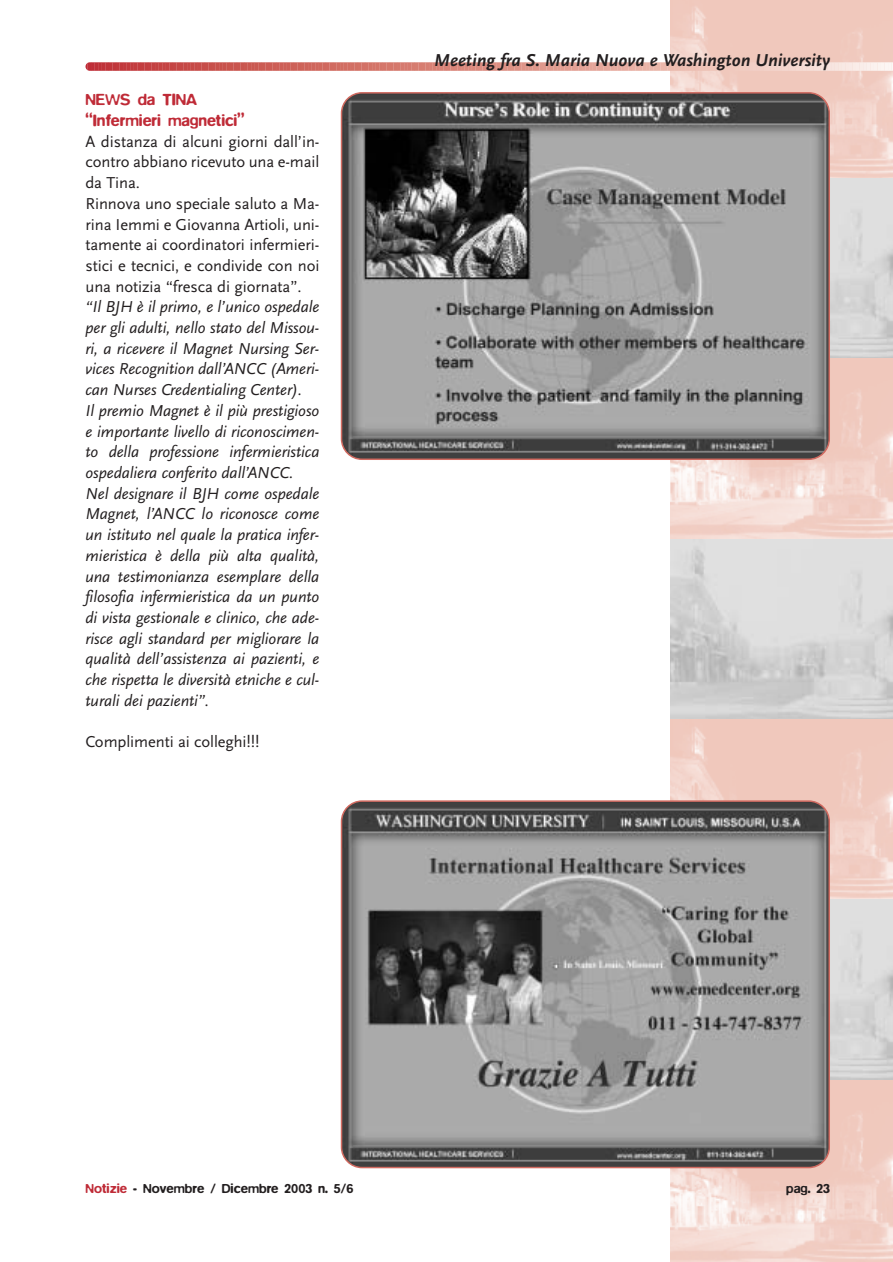
<style>
.page{position:relative;width:893px;height:1262px;background:#fff}
.page>*{position:absolute;margin:0;border:0;box-sizing:border-box;transform-origin:0 0}
.t1{font:italic 700 18px "Scala Sans";color:#231f20}
.t2{font:italic 16.5px/20.7px "Scala Sans";letter-spacing:-.005em;color:#231f20}
.t3{font:16.5px/20.7px "Scala Sans";letter-spacing:-.005em;color:#231f20}
.t4{font:500 16.5px/20.7px "Blur";letter-spacing:-.005em;color:#bf2b37}
.t5{font:500 13.5px "Blur";color:#231f20}
.s1{color:#bf2b37}
</style>
<div class="page">
<img style="left:670px;top:0;width:222px;height:179px">
<div style="left:670px;top:179px;width:222px;height:180px;background:linear-gradient(to bottom,#e0e0e0,#d2d2d2)"></div>
<svg style="left:670px;top:359px;width:222px;height:180px;background:#f3d5cd"></svg>
<svg style="left:670px;top:539px;width:222px;height:180px;background:#d6d6d6"></svg>
<svg style="left:670px;top:719px;width:222px;height:180px;background:#f0cbc1"></svg>
<svg style="left:670px;top:1080px;width:222px;height:182px;background:#f2d4cb"></svg>
<div style="left:670px;top:899px;width:222px;height:181px;background:linear-gradient(to bottom,#e0e0e0,#d2d2d2)"></div>
<svg style="left:670px;top:1189px;width:160px;height:9px"></svg>
<svg style="left:85px;top:62px;width:808px;height:9px;background:#de968e"></svg>
<svg style="left:341px;top:800px;width:489px;height:368px;background:#8a8989"></svg>
<svg style="left:341px;top:92px;width:489px;height:368px;background:#858484"></svg>
<p class="t4" style="left:85px;top:91px;width:161px">NEWS da TINA “Infermieri magnetici”</p>
<p class="t3" style="left:85px;top:132px;width:235px">A distanza di alcuni giorni dall’in&shy;contro abbiano ricevuto una e-mail da Tina.<br>Rinnova uno speciale saluto a Ma&shy;rina Iemmi e Giovanna Artioli, uni&shy;tamente ai coordinatori infermieri&shy;stici e tecnici, e condivide con noi una notizia “fresca di giornata”.</p>
<p class="t2" style="left:85px;top:298px;width:235px">“Il BJH è il primo, e l’unico ospedale per gli adulti, nello stato del Missou&shy;ri, a ricevere il Magnet Nursing Ser&shy;vices Recognition dall’ANCC (Ameri&shy;can Nurses Credentialing Center).<br>Il premio Magnet è il più prestigioso e importante livello di riconoscimen&shy;to della professione infermieristica ospedaliera conferito dall’ANCC.<br>Nel designare il BJH come ospedale Magnet, l’ANCC lo riconosce come un istituto nel quale la pratica infer&shy;mieristica è della più alta qualità, una testimonianza esemplare della filosofia infermieristica da un punto di vista gestionale e clinico, che ade&shy;risce agli standard per migliorare la qualità dell’assistenza ai pazienti, e che rispetta le diversità etniche e cul&shy;turali dei pazienti”.</p>
<p class="t3" style="left:85px;top:732px;width:175px">Complimenti ai colleghi!!!</p>
<p class="t1" style="left:434px;top:53px;width:397px">Meeting fra S. Maria Nuova e Washington University</p>
<p class="t5" style="left:85px;top:1184px;width:269px"><span class="s1">Notizie</span> - Novembre / Dicembre 2003 n. 5/6</p>
<p class="t5" style="left:786px;top:1184px;width:45px">pag. 23</p>
</div>
